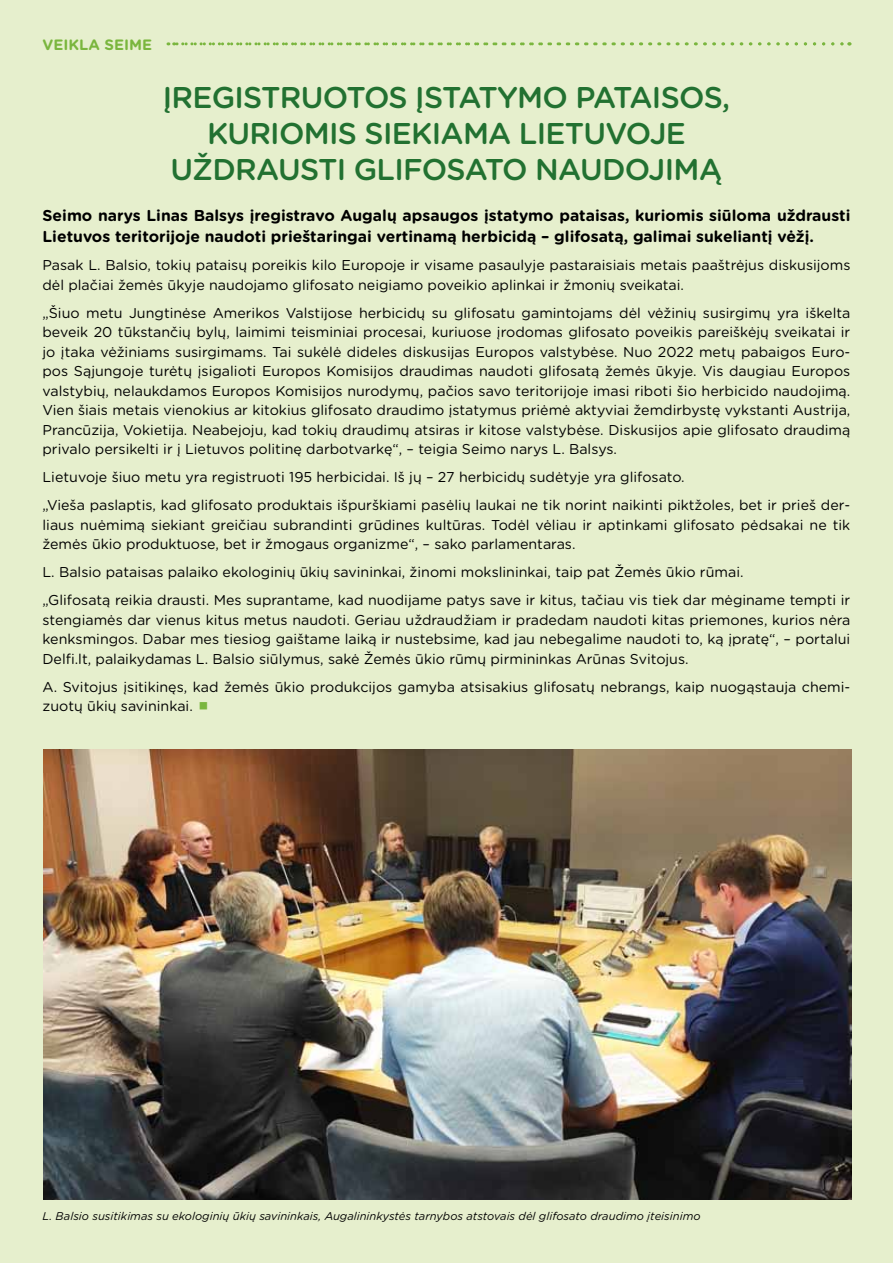
<style>
.page{position:relative;width:893px;height:1263px;background:#e6efcd}
.page>*{position:absolute;margin:0;border:0;box-sizing:border-box;transform-origin:0 0}
.t1{font:500 30px "Gotham Rounded";letter-spacing:-.025em;color:#227131}
.t2{font:700 15.75px/21px "Gotham Rounded";color:#000}
.t3{font:700 15px "Gotham Rounded";color:#7ab63e}
.t4{font:14.25px/19.5px "Gotham Rounded";color:#000}
.t5{font:italic 11.25px "Gotham Rounded";color:#000}
</style>
<div class="page">
<svg style="left:168px;top:42px;width:682px;height:3px"></svg>
<img style="left:43px;top:749px;width:808px;height:450px">
<p class="t3" style="left:43px;top:34px;width:111px">VEIKLA SEIME</p>
<h1 class="t1" style="left:163px;top:76px;width:18px">ĮREGISTR</h1>
<h1 class="t1" style="left:301px;top:76px;width:44px">UOTOS</h1>
<h1 class="t1" style="left:415px;top:76px;width:28px">ĮSTAT</h1>
<h1 class="t1" style="left:497px;top:76px;width:98px">YMO PATAISOS</h1>
<h1 class="t1" style="left:722px;top:76px;width:10px">,</h1>
<h1 class="t1" style="left:207px;top:112px;width:61px">KURIOMIS</h1>
<h1 class="t1" style="left:365px;top:112px;width:20px">SIEKIAMA</h1>
<h1 class="t1" style="left:519px;top:112px;width:164px">LIETUVOJE</h1>
<h1 class="t1" style="left:170px;top:148px;width:145px">UŽDRAUSTI</h1>
<h1 class="t1" style="left:354px;top:148px;width:90px">GLI FOSATO</h1>
<h1 class="t1" style="left:535px;top:148px;width:189px">NAUDOJIMĄ</h1>
<p class="t2" style="left:43px;top:205px;width:809px">Seimo narys Linas Balsys įregistravo Augalų apsaugos įstatymo pataisas, kuriomis siūloma uždrausti<br>Lietuvos teritorijoje naudoti prieštaringai vertinamą herbicidą – glifosatą, galimai sukeliantį vėžį.</p>
<p class="t4" style="left:43px;top:255px;width:809px">Pasak L. Balsio, tokių pataisų poreikis kilo Europoje ir visame pasaulyje pastaraisiais metais paaštrėjus diskusijoms dėl plačiai žemės ūkyje naudojamo glifosato neigiamo poveikio aplinkai ir žmonių sveikatai.</p>
<p class="t4" style="left:43px;top:302px;width:809px;text-align:justify">„Šiuo metu Jungtinėse Amerikos Valstijose herbicidų su glifosatu gamintojams dėl vėžinių susirgimų yra iškelta beveik 20 tūkstančių bylų, laimimi teisminiai procesai, kuriuose įrodomas glifosato poveikis pareiškėjų sveikatai ir jo įtaka vėžiniams susirgimams. Tai sukėlė dideles diskusijas Europos valstybėse. Nuo 2022 metų pabaigos Euro&shy;pos Sąjungoje turėtų įsigalioti Europos Komisijos draudimas naudoti glifosatą žemės ūkyje. Vis daugiau Europos valstybių, nelaukdamos Europos Komisijos nurodymų, pačios savo teritorijoje imasi riboti šio herbicido naudojimą.<br>Vien šiais metais vienokius ar kitokius glifosato draudimo įstatymus priėmė aktyviai žemdirbystę vykstanti Austrija, Prancūzija, Vokietija. Neabejoju, kad tokių draudimų atsiras ir kitose valstybėse. Diskusijos apie glifosato draudimą privalo persikelti ir į Lietuvos politinę darbotvarkę“, – teigia Seimo narys L. Balsys.</p>
<p class="t4" style="left:43px;top:463px;width:809px;line-height:28px">Lietuvoje šiuo metu yra registruoti 195 herbicidai. Iš jų – 27 herbicidų sudėtyje yra glifosato.<br>„Vieša paslaptis, kad glifosato produktais išpurškiami pasėlių laukai ne tik norint naikinti piktžoles, bet ir prieš der-</p>
<p class="t4" style="left:43px;top:514px;width:809px">liaus nuėmimą siekiant greičiau subrandinti grūdines kultūras. Todėl vėliau ir aptinkami glifosato pėdsakai ne tik žemės ūkio produktuose, bet ir žmogaus organizme“, – sako parlamentaras.</p>
<p class="t4" style="left:43px;top:558px;width:809px;line-height:28px">L. Balsio pataisas palaiko ekologinių ūkių savininkai, žinomi mokslininkai, taip pat Žemės ūkio rūmai.<br>„Glifosatą reikia drausti. Mes suprantame, kad nuodijame patys save ir kitus, tačiau vis tiek dar mėginame tempti ir</p>
<p class="t4" style="left:43px;top:609px;width:809px;text-align:justify">stengiamės dar vienus kitus metus naudoti. Geriau uždraudžiam ir pradedam naudoti kitas priemones, kurios nėra kenksmingos. Dabar mes tiesiog gaištame laiką ir nustebsime, kad jau nebegalime naudoti to, ką įpratę“, – portalui Delfi.lt, palaikydamas L. Balsio siūlymus, sakė Žemės ūkio rūmų pirmininkas Arūnas Svitojus.</p>
<p class="t4" style="left:43px;top:676px;width:809px">A. Svitojus įsitikinęs, kad žemės ūkio produkcijos gamyba atsisakius glifosatų nebrangs, kaip nuogąstauja chemi&shy;zuotų ūkių savininkai.</p>
<p class="t5" style="left:43px;top:1208px;width:659px">L. Balsio susitikimas su ekologinių ūkių savininkais, Augalininkystės tarnybos atstovais dėl glifosato draudimo įteisinimo</p>
</div>
